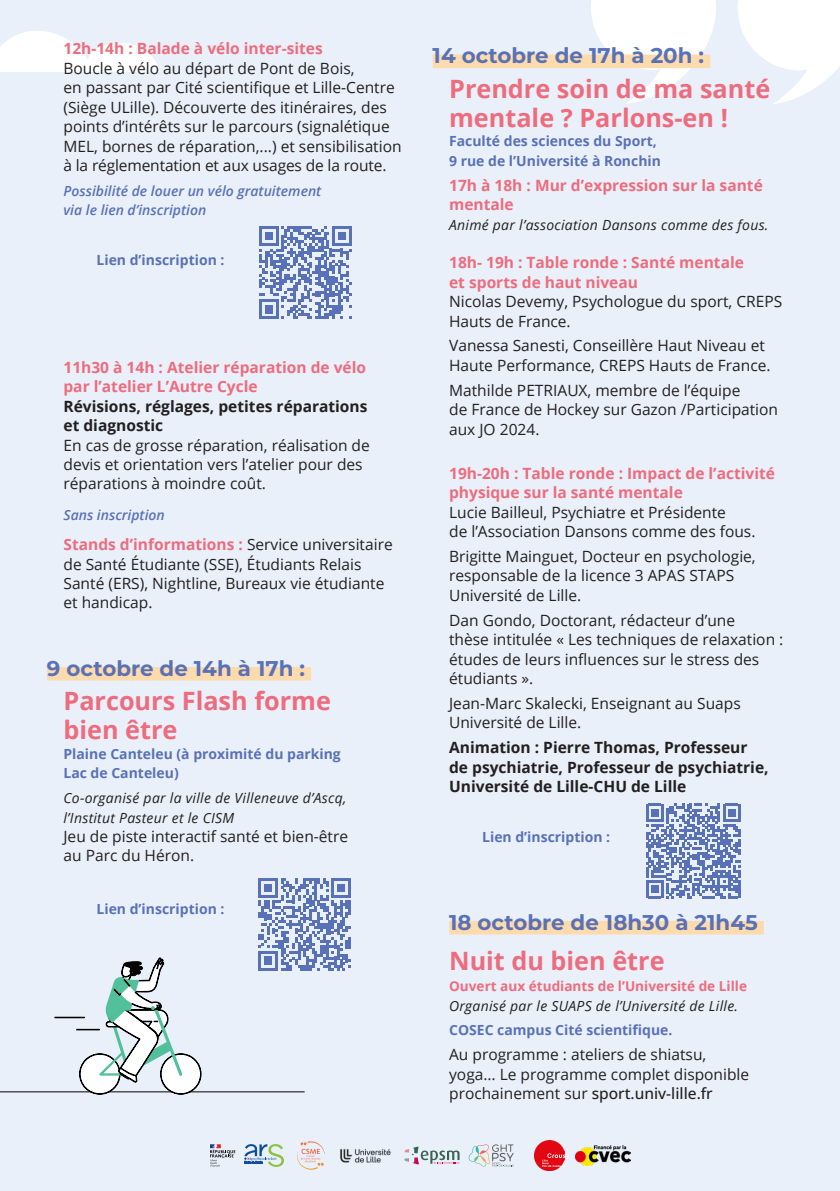
<style>
.page{position:relative;width:840px;height:1191px;background:#fff}
.page>*{position:absolute;margin:0;border:0;box-sizing:border-box;transform-origin:0 0}
.NOM{font:700 25.2px/29.2px "Open Sans";color:#ed6c7d}
.JOUR{font:700 21.4px "Montserrat";color:#5971b7}
.t1{font:15.6px/19.4px "Open Sans";color:#231f20}
.t2{font:700 15.6px/19.4px "Open Sans";color:#ed6c7d}
.t3{font:700 15.6px/19.4px "Open Sans";color:#231f20}
.heures{font:700 14px/19.4px "Open Sans";color:#5971b7}
.heures-2{font:italic 14px/19.4px "Open Sans";letter-spacing:.02em;color:#231f20}
.heures-3{font:italic 600 14px/19.4px "Open Sans";color:#5971b7}
.NOM-2{font:700 13.6px "Open Sans";color:#ed6c7d}
.s1{font-weight:700;color:#ed6c7d}
.s2{font-weight:500}
</style>
<div class="page">
<div style="left:0;top:0;width:839px;height:1191px;background:#e9f0f9"></div>
<svg style="left:738px;top:0;width:101px;height:104px"></svg>
<svg style="left:591px;top:0;width:124px;height:104px"></svg>
<svg style="left:0;top:31px;width:160px;height:41px"></svg>
<hr style="left:0;top:1091px;width:304px;height:1px;background:#231f20">
<svg style="left:54px;top:957px;width:147px;height:137px"></svg>
<svg style="left:404px;top:1146px;width:55px;height:18px"></svg>
<svg style="left:468px;top:1144px;width:45px;height:22px"></svg>
<svg style="left:297px;top:1141px;width:27px;height:28px"></svg>
<img style="left:340px;top:1149px;width:51px;height:14px">
<img style="left:534px;top:1140px;width:30px;height:30px">
<img style="left:575px;top:1145px;width:55px;height:20px">
<svg style="left:244px;top:1144px;width:40px;height:23px"></svg>
<svg style="left:210px;top:1144px;width:25px;height:22px"></svg>
<div style="left:47px;top:667px;width:264px;height:13px;background:#fedbad"></div>
<div style="left:432px;top:54px;width:277px;height:14px;background:#fedbad"></div>
<div style="left:449px;top:921px;width:314px;height:13px;background:#fedbad"></div>
<svg style="left:646px;top:803px;width:94px;height:95px"></svg>
<hr style="left:737px;top:880px;width:3px;height:18px;background:#5971b7">
<svg style="left:259px;top:226px;width:92px;height:93px"></svg>
<svg style="left:258px;top:878px;width:93px;height:92px"></svg>
<p class="t2" style="left:63px;top:39px;width:261px">12h-14h : Balade à vélo inter-sites</p>
<p class="t1" style="left:63px;top:58px;width:339px">Boucle à vélo au départ de Pont de Bois,<br>en passant par Cité scientifique et Lille-Centre (Siège ULille). Découverte des itinéraires, des points d’intérêts sur le parcours (signalétique MEL, bornes de réparation,...) et sensibilisation à la réglementation et aux usages de la route.</p>
<p class="heures-3" style="left:63px;top:181px;width:259px">Possibilité de louer un vélo gratuitement via le lien d’inscription</p>
<p class="heures" style="left:96px;top:250px;width:129px">Lien d’inscription :</p>
<p class="t2" style="left:63px;top:357px;width:304px">11h30 à 14h : Atelier réparation de vélo par l’atelier L’Autre Cycle</p>
<p class="t3" style="left:63px;top:396px;width:305px">Révisions, réglages, petites réparations et diagnostic</p>
<p class="t1" style="left:63px;top:435px;width:308px">En cas de grosse réparation, réalisation de devis et orientation vers l’atelier pour des réparations à moindre coût.</p>
<p class="heures-3" style="left:63px;top:505px;width:103px">Sans inscription</p>
<p class="t1" style="left:63px;top:534px;width:330px"><span class="s1">Stands d’informations :</span> Service universitaire de Santé Étudiante (SSE), Étudiants Relais Santé (ERS), Nightline, Bureaux vie étudiante et handicap.</p>
<p class="JOUR" style="left:47px;top:652px;width:259px">9 octobre de 14h à 17h :</p>
<p class="NOM" style="left:63px;top:686px;width:269px">Parcours Flash forme bien être</p>
<p class="heures" style="left:63px;top:743px;width:279px">Plaine Canteleu (à proximité du parking<br>Lac de Canteleu)</p>
<p class="heures-2" style="left:63px;top:788px;width:284px">Co-organisé par la ville de Villeneuve d’Ascq, l’Institut Pasteur et le CISM</p>
<p class="t1" style="left:63px;top:826px;width:286px">Jeu de piste interactif santé et bien-être au Parc du Héron.</p>
<p class="heures" style="left:96px;top:898px;width:129px">Lien d’inscription :</p>
<p class="JOUR" style="left:432px;top:40px;width:273px">14 octobre de 17h à 20h :</p>
<p class="NOM" style="left:449px;top:74px;width:322px">Prendre soin de ma santé mentale ? Parlons-en !</p>
<p class="heures" style="left:449px;top:131px;width:213px">Faculté des sciences du Sport,<br>9 rue de l’Université à Ronchin</p>
<p class="t2" style="left:449px;top:175px;width:315px">17h à 18h : Mur d’expression sur la santé mentale</p>
<p class="heures-2" style="left:449px;top:214px;width:321px">Animé par l’association Dansons comme des fous.</p>
<p class="t2" style="left:449px;top:252px;width:296px">18h- 19h : Table ronde : Santé mentale et sports de haut niveau</p>
<p class="t1" style="left:449px;top:291px;width:334px">Nicolas Devemy, Psychologue du sport, CREPS<br>Hauts de France.</p>
<p class="t1" style="left:449px;top:336px;width:323px">Vanessa Sanesti, Conseillère Haut Niveau et<br>Haute Performance, CREPS Hauts de France.</p>
<p class="t1" style="left:449px;top:380px;width:330px">Mathilde PETRIAUX, membre de l’équipe<br>de France de Hockey sur Gazon /Participation aux JO 2024.</p>
<p class="t2" style="left:449px;top:463px;width:327px">19h-20h : Table ronde : Impact de l’activité physique sur la santé mentale</p>
<p class="t1" style="left:449px;top:502px;width:308px">Lucie Bailleul, Psychiatre et Présidente<br>de l’Association Dansons comme des fous.</p>
<p class="t1" style="left:449px;top:546px;width:308px">Brigitte Mainguet, Docteur en psychologie, responsable de la licence 3 APAS STAPS<br>Université de Lille.</p>
<p class="t1" style="left:449px;top:610px;width:335px">Dan Gondo, Doctorant, rédacteur d’une<br>thèse intitulée « Les techniques de relaxation : études de leurs influences sur le stress des étudiants ».</p>
<p class="t1" style="left:449px;top:693px;width:293px">Jean-Marc Skalecki, Enseignant au Suaps<br>Université de Lille.</p>
<p class="t3" style="left:449px;top:737px;width:321px">Animation : Pierre Thomas, Professeur de psychiatrie, Professeur de psychiatrie,<br>Université de Lille-CHU de Lille</p>
<p class="heures" style="left:482px;top:826px;width:129px">Lien d’inscription :</p>
<p class="JOUR" style="left:449px;top:906px;width:310px">18 octobre de 18h30 à 21h45</p>
<p class="NOM" style="left:449px;top:945px;width:217px">Nuit du bien être</p>
<p class="NOM-2" style="left:449px;top:976px;width:299px">Ouvert aux étudiants de l’Université de Lille</p>
<p class="heures-2" style="left:449px;top:995px;width:290px">Organisé par le SUAPS de l’Université de Lille.</p>
<p class="heures" style="left:449px;top:1020px;width:225px">COSEC campus Cité scientifique.</p>
<p class="t1" style="left:449px;top:1044px;width:301px">Au programme : ateliers de shiatsu, yoga… Le programme complet disponible prochainement sur <span class="s2">sport.univ-lille.fr</span></p>
</div>
